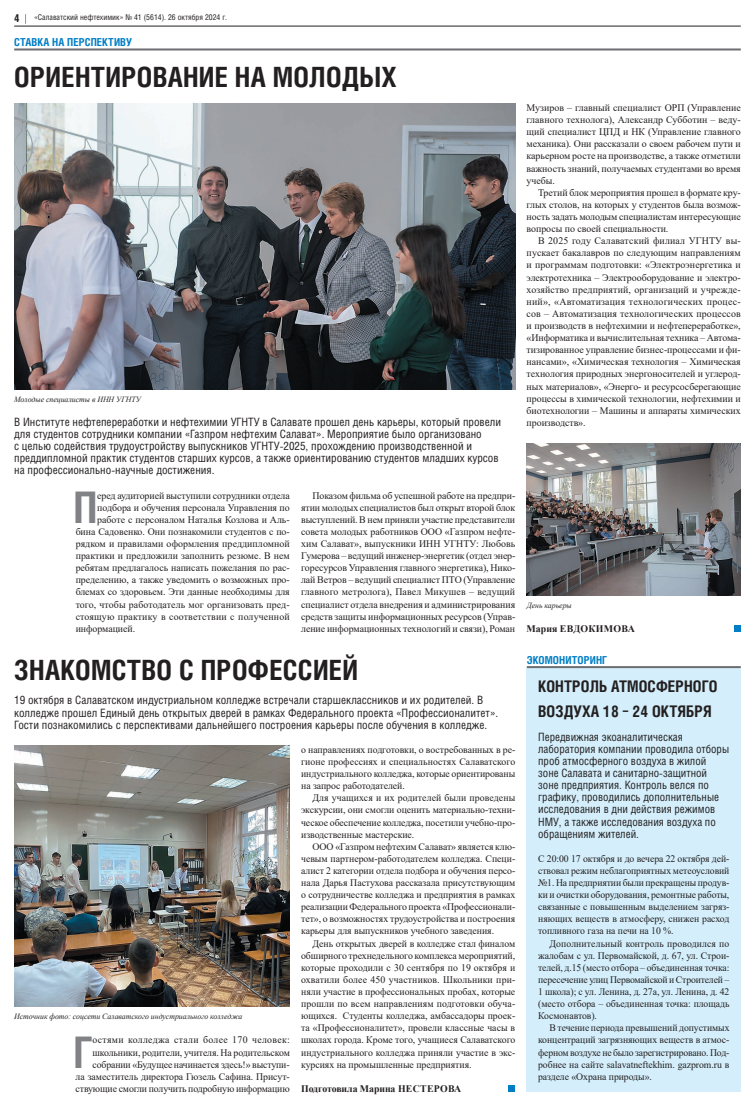
<style>
.page{position:relative;width:755px;height:1106px;background:#fff}
.page>*{position:absolute;margin:0;border:0;box-sizing:border-box;transform-origin:0 0}
.t1{font:700 43.5px "Helios Cond";color:#808285}
.t2{font:700 27.9px "Helios Cond";letter-spacing:.01em;color:#231f20}
.t3{font:700 16px/24.2px "Helios Cond";letter-spacing:.005em;color:#231f20}
.t4{font:11.5px/12.1px "Helios Cond";color:#231f20}
.t5{font:700 11px "Helios Cond";letter-spacing:.01em;color:#007ec5}
.t6{font:700 11px "Helios Cond";color:#231f20}
.t7{font:10px/12.1px "Times New Roman";letter-spacing:-.005em;color:#231f20;text-align:justify}
.t8{font:10px "Times New Roman";letter-spacing:.015em;color:#231f20}
.t9{font:700 10px "Times New Roman";letter-spacing:-.005em;color:#231f20}
.t10{font:700 10px "Times New Roman";letter-spacing:.03em;color:#231f20}
.t11{font:italic 8px "Times New Roman";letter-spacing:-.005em;color:#231f20}
.t12{font:8px "Helios Cond";color:#231f20}
</style>
<div class="page">
<hr style="left:14px;top:26px;width:726px;height:1px;background:#231f20">
<hr style="left:14px;top:48px;width:726px;height:2px;background:#6c6d70">
<img style="left:14px;top:104px;width:501px;height:285px">
<img style="left:526px;top:443px;width:214px;height:152px">
<img style="left:14px;top:746px;width:275px;height:260px">
<div style="left:526px;top:668px;width:214px;height:423px;background:#d4effb"></div>
<hr style="left:526px;top:666px;width:214px;height:2px;background:#6c6d70">
<div style="left:508px;top:1085px;width:7px;height:6px;background:#007ec5"></div>
<div style="left:733px;top:625px;width:7px;height:6px;background:#007ec5"></div>
<p class="t6" style="left:14px;top:11px;width:7px">4</p>
<p class="t12" style="left:34px;top:12px;width:194px">«Салаватский нефтехимик» № 41 (5614). 26 октября 2024 г.</p>
<p class="t5" style="left:14px;top:35px;width:119px">СТАВКА НА ПЕРСПЕКТИВУ</p>
<h2 class="t2" style="left:14px;top:58px;width:384px">ОРИЕНТИРОВАНИЕ НА МОЛОДЫХ</h2>
<p class="t11" style="left:14px;top:393px;width:128px">Молодые специалисты в ИНН УГНТУ</p>
<p class="t4" style="left:14px;top:416px;width:488px">В Институте нефтепереработки и нефтехимии УГНТУ в Салавате прошел день карьеры, который провели для студентов сотрудники компании «Газпром нефтехим Салават». Мероприятие было организовано<br>с целью содействия трудоустройству выпускников УГНТУ-2025, прохождению производственной и преддипломной практик студентов старших курсов, а также ориентированию студентов младших курсов на профессионально-научные достижения.</p>
<h1 class="t1" style="left:73px;top:477px;width:25px">П</h1>
<p class="t7" style="left:97px;top:489px;width:194px">еред аудиторией выступили сотрудники отдела</p>
<p class="t7" style="left:97px;top:501px;width:194px">подбора и обучения персонала Управления по</p>
<p class="t7" style="left:97px;top:513px;width:194px">работе с персоналом Наталья Козлова и Аль-</p>
<p class="t7" style="left:76px;top:525px;width:215px">бина Садовенко. Они познакомили студентов с по-</p>
<p class="t7" style="left:76px;top:537px;width:215px">рядком и правилами оформления преддипломной</p>
<p class="t7" style="left:76px;top:549px;width:215px">практики и предложили заполнить резюме. В нем</p>
<p class="t7" style="left:76px;top:561px;width:215px">ребятам предлагалось написать пожелания по рас-</p>
<p class="t7" style="left:76px;top:573px;width:215px">пределению, а также уведомить о возможных про-</p>
<p class="t7" style="left:76px;top:585px;width:215px">блемах со здоровьем. Эти данные необходимы для</p>
<p class="t7" style="left:76px;top:598px;width:215px">того, чтобы работодатель мог организовать пред-</p>
<p class="t8" style="left:76px;top:609px;width:215px">стоящую практику в соответствии с полученной</p>
<p class="t7" style="left:76px;top:622px;width:61px">информацией.</p>
<p class="t7" style="left:301px;top:489px;width:215px;text-indent:11px">Показом фильма об успешной работе на предпри&shy;ятии молодых специалистов был открыт второй блок выступлений. В нем приняли участие представители совета молодых работников ООО «Газпром нефте&shy;хим Салават», выпускники ИНН УГНТУ: Любовь Гумерова – ведущий инженер-энергетик (отдел энер&shy;горесурсов Управления главного энергетика), Нико&shy;лай Ветров – ведущий специалист ПТО (Управление главного метролога), Павел Микушев – ведущий специалист отдела внедрения и администрирования средств защиты информационных ресурсов (Управ&shy;ление информационных технологий и связи), Роман</p>
<h2 class="t2" style="left:14px;top:651px;width:345px">ЗНАКОМСТВО С ПРОФЕССИЕЙ</h2>
<p class="t4" style="left:14px;top:694px;width:485px">19 октября в Салаватском индустриальном колледже встречали старшеклассников и их родителей. В колледже прошел Единый день открытых дверей в рамках Федерального проекта «Профессионалитет».<br>Гости познакомились с перспективами дальнейшего построения карьеры после обучения в колледже.</p>
<p class="t11" style="left:14px;top:1011px;width:229px">Источник фото: соцсети Салаватского индустриального колледжа</p>
<h1 class="t1" style="left:73px;top:1022px;width:21px">Г</h1>
<p class="t7" style="left:76px;top:1033px;width:215px;text-align:right">остями колледжа стали более 170 человек: школьники, родители, учителя. На родительском собрании «Будущее начинается здесь!» выступи-<br>ла заместитель директора Гюзель Сафина. Присут&shy;ствующие смогли получить подробную информацию</p>
<p class="t7" style="left:301px;top:743px;width:215px">о направлениях подготовки, о востребованных в ре&shy;гионе профессиях и специальностях Салаватского индустриального колледжа, которые ориентированы на запрос работодателей.</p>
<p class="t7" style="left:301px;top:791px;width:215px;text-indent:11px">Для учащихся и их родителей были проведены экскурсии, они смогли оценить материально-техни&shy;ческое обеспечение колледжа, посетили учебно-про&shy;изводственные мастерские.</p>
<p class="t7" style="left:301px;top:840px;width:215px;text-indent:11px">ООО «Газпром нефтехим Салават» является клю&shy;чевым партнером-работодателем колледжа. Специ&shy;алист 2 категории отдела подбора и обучения персо&shy;нала Дарья Пастухова рассказала присутствующим о сотрудничестве колледжа и предприятия в рамках реализации Федерального проекта «Профессионали&shy;тет», о возможностях трудоустройства и построения карьеры для выпускников учебного заведения.</p>
<p class="t7" style="left:301px;top:936px;width:215px;text-indent:11px">День открытых дверей в колледже стал финалом обширного трехнедельного комплекса мероприятий, которые проходили с 30 сентября по 19 октября и охватили более 450 участников. Школьники при&shy;няли участие в профессиональных пробах, которые прошли по всем направлениям подготовки обуча&shy;ющихся. Студенты колледжа, амбассадоры проек&shy;та «Профессионалитет», провели классные часы в школах города. Кроме того, учащиеся Салаватского индустриального колледжа приняли участие в экс&shy;курсиях на промышленные предприятия.</p>
<p class="t9" style="left:301px;top:1081px;width:161px">Подготовила Марина НЕСТЕРОВА</p>
<p class="t7" style="left:526px;top:101px;width:215px">Музиров – главный специалист ОРП (Управление главного технолога), Александр Субботин – веду&shy;щий специалист ЦПД и НК (Управление главного механика). Они рассказали о своем рабочем пути и карьерном росте на производстве, а также отметили важность знаний, получаемых студентами во время учебы.</p>
<p class="t7" style="left:526px;top:186px;width:215px;text-indent:11px">Третий блок мероприятия прошел в формате кру&shy;глых столов, на которых у студентов была возмож&shy;ность задать молодым специалистам интересующие вопросы по своей специальности.</p>
<p class="t7" style="left:526px;top:234px;width:215px;text-indent:11px">В 2025 году Салаватский филиал УГНТУ вы&shy;пускает бакалавров по следующим направлениям и программам подготовки: «Электроэнергетика и электротехника – Электрооборудование и электро&shy;хозяйство предприятий, организаций и учрежде&shy;ний», «Автоматизация технологических процес&shy;сов – Автоматизация технологических процессов и производств в нефтехимии и нефтепереработке», «Информатика и вычислительная техника – Автома&shy;тизированное управление бизнес-процессами и фи&shy;нансами», «Химическая технология – Химическая технология природных энергоносителей и углерод&shy;ных материалов», «Энерго- и ресурсосберегающие процессы в химической технологии, нефтехимии и биотехнологии – Машины и аппараты химических производств».</p>
<p class="t11" style="left:526px;top:599px;width:47px">День карьеры</p>
<p class="t10" style="left:526px;top:621px;width:110px">Мария ЕВДОКИМОВА</p>
<p class="t5" style="left:526px;top:652px;width:82px">ЭКОМОНИТОРИНГ</p>
<h3 class="t3" style="left:538px;top:674px;width:181px">КОНТРОЛЬ АТМОСФЕРНОГО<br>ВОЗДУХА 18 – 24 ОКТЯБРЯ</h3>
<p class="t4" style="left:537px;top:730px;width:192px">Передвижная экоаналитическая лаборатория компании проводила отборы проб атмосферного воздуха в жилой зоне Салавата и санитарно-защитной зоне предприятия. Контроль велся по графику, проводились дополнительные исследования в дни действия режимов НМУ, а также исследования воздуха по обращениям жителей.</p>
<p class="t7" style="left:537px;top:852px;width:193px">С 20:00 17 октября и до вечера 22 октября дей&shy;ствовал режим неблагоприятных метеоусловий №1. На предприятии были прекращены продув&shy;ки и очистки оборудования, ремонтные работы, связанные с повышенным выделением загряз&shy;няющих веществ в атмосферу, снижен расход топливного газа на печи на 10 %.</p>
<p class="t7" style="left:537px;top:936px;width:193px;text-indent:11px">Дополнительный контроль проводился по жалобам с ул. Первомайской, д. 67, ул. Строи&shy;телей, д.15 (место отбора – объединенная точка: пересечение улиц Первомайской и Строителей – 1 школа); с ул. Ленина, д. 27а, ул. Ленина, д. 42 (место отбора – объединенная точка: площадь Космонавтов).</p>
<p class="t7" style="left:537px;top:1021px;width:193px;text-indent:11px">В течение периода превышений допустимых концентраций загрязняющих веществ в атмос&shy;ферном воздухе не было зарегистрировано. Под&shy;робнее на сайте salavatneftekhim. gazprom.ru в разделе «Охрана природы».</p>
</div>
